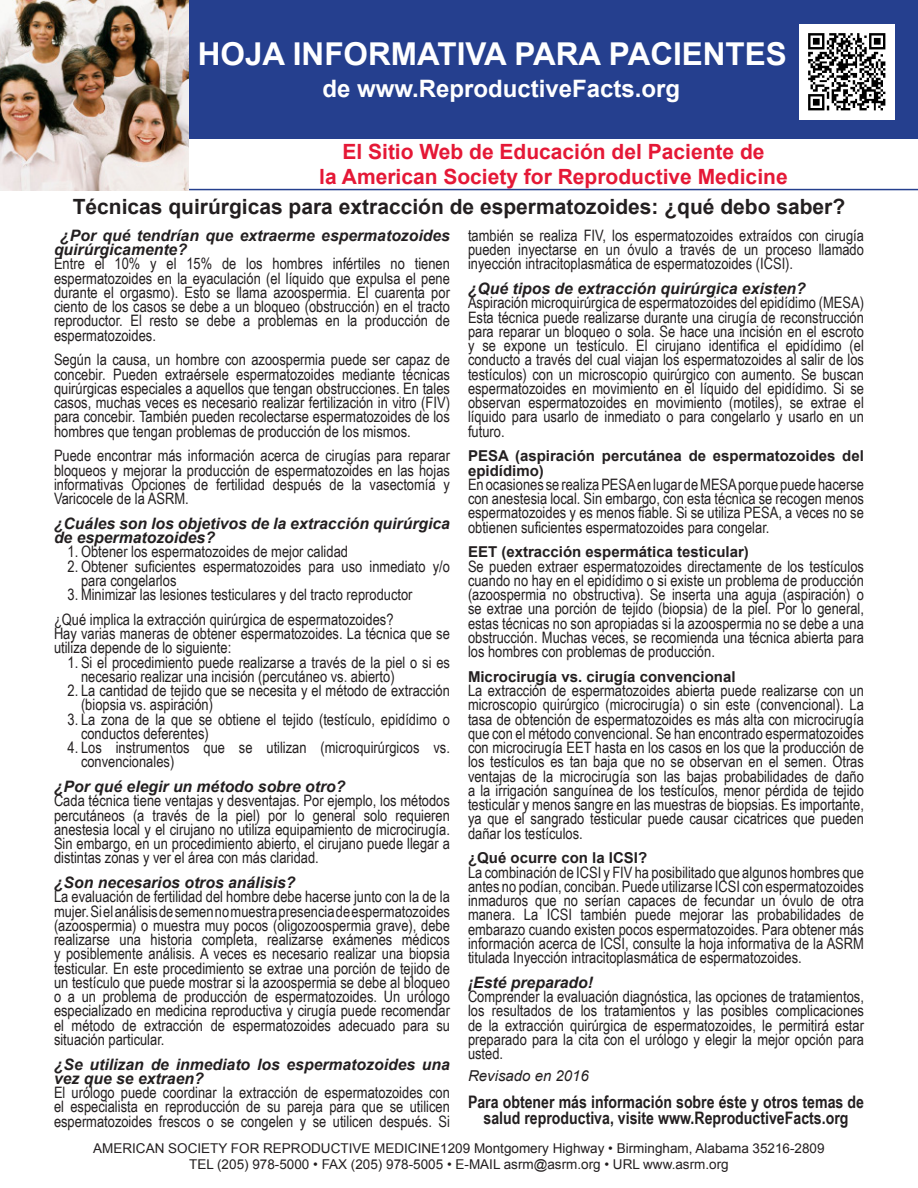
<style>
.page{position:relative;width:918px;height:1188px;background:#fff}
.page>*{position:absolute;margin:0;border:0;box-sizing:border-box;transform-origin:0 0}
.t1{font:700 31.5px "Arial";color:#fff}
.t2{font:700 24px "Arial";color:#fff}
.t3{font:700 21px "Arial";color:#e51836}
.t4{font:700 21px "Arial";color:#231f20}
.t5{font:700 17.25px/16.5px "Arial Narrow";color:#231f20;text-align:center}
.t6{font:15.75px/14.2px "Arial Narrow";color:#231f20;text-align:justify}
.t7{font:italic 700 15.75px/14.2px "Arial";color:#231f20}
.t8{font:700 15px/14.2px "Arial";color:#231f20}
.t9{font:italic 15px "Arial";color:#231f20}
.t10{font:13.5px "Arial";color:#231f20}
</style>
<div class="page">
<div style="left:189px;top:0;width:729px;height:139px;background:#253f8e"></div>
<hr style="left:0;top:189px;width:918px;height:1px;background:#253f8e">
<img style="left:0;top:0;width:189px;height:191px">
<img style="left:800px;top:25px;width:94px;height:94px">
<p class="t1" style="left:198px;top:33px;width:591px">HOJA INFORMATIVA PARA PACIENTES</p>
<p class="t2" style="left:322px;top:72px;width:359px">de www.ReproductiveFacts.org</p>
<p class="t3" style="left:342px;top:138px;width:424px">El Sitio Web de Educación del Paciente de</p>
<p class="t3" style="left:319px;top:163px;width:470px">la American Society for Reproductive Medicine</p>
<p class="t4" style="left:73px;top:192px;width:774px">Técnicas quirúrgicas para extracción de espermatozoides: ¿qué debo saber?</p>
<p class="t7" style="left:54px;top:229px;width:397px;text-indent:6px">¿Por qué tendrían que extraerme espermatozoides quirúrgicamente?</p>
<p class="t6" style="left:54px;top:256px;width:398px">Entre el 10% y el 15% de los hombres infértiles no tienen espermatozoides en la eyaculación (el líquido que expulsa el pene durante el orgasmo). Esto se llama azoospermia. El cuarenta por ciento de los casos se debe a un bloqueo (obstrucción) en el tracto reproductor. El resto se debe a problemas en la producción de espermatozoides.</p>
<p class="t6" style="left:54px;top:352px;width:398px">Según la causa, un hombre con azoospermia puede ser capaz de concebir. Pueden extraérsele espermatozoides mediante técnicas quirúrgicas especiales a aquellos que tengan obstrucciones. En tales casos, muchas veces es necesario realizar fertilización in vitro (FIV) para concebir. También pueden recolectarse espermatozoides de los hombres que tengan problemas de producción de los mismos.</p>
<p class="t6" style="left:54px;top:448px;width:398px">Puede encontrar más información acerca de cirugías para reparar bloqueos y mejorar la producción de espermatozoides en las hojas informativas Opciones de fertilidad después de la vasectomía y Varicocele de la ASRM.</p>
<p class="t7" style="left:54px;top:517px;width:398px">¿Cuáles son los objetivos de la extracción quirúrgica de espermatozoides?</p>
<p class="t6" style="left:68px;top:544px;width:282px">1. Obtener los espermatozoides de mejor calidad</p>
<p class="t6" style="left:81px;top:558px;width:370px;text-indent:-14px">2. Obtener suficientes espermatozoides para uso inmediato y/o para congelarlos</p>
<p class="t6" style="left:68px;top:587px;width:347px">3. Minimizar las lesiones testiculares y del tracto reproductor</p>
<p class="t6" style="left:54px;top:612px;width:341px">¿Qué implica la extracción quirúrgica de espermatozoides?</p>
<p class="t6" style="left:54px;top:626px;width:397px">Hay varias maneras de obtener espermatozoides. La técnica que se utiliza depende de lo siguiente:</p>
<p class="t6" style="left:81px;top:654px;width:371px;text-indent:-14px">1. Si el procedimiento puede realizarse a través de la piel o si es necesario realizar una incisión (percutáneo vs. abierto)</p>
<p class="t6" style="left:81px;top:683px;width:371px;text-indent:-14px">2. La cantidad de tejido que se necesita y el método de extracción (biopsia vs. aspiración)</p>
<p class="t6" style="left:81px;top:711px;width:371px;text-indent:-14px">3. La zona de la que se obtiene el tejido (testículo, epidídimo o conductos deferentes)</p>
<p class="t6" style="left:81px;top:740px;width:370px;text-indent:-14px">4. Los instrumentos que se utilizan (microquirúrgicos vs. convencionales)</p>
<p class="t7" style="left:54px;top:780px;width:293px">¿Por qué elegir un método sobre otro?</p>
<p class="t6" style="left:54px;top:793px;width:397px">Cada técnica tiene ventajas y desventajas. Por ejemplo, los métodos percutáneos (a través de la piel) por lo general solo requieren anestesia local y el cirujano no utiliza equipamiento de microcirugía.<br>Sin embargo, en un procedimiento abierto, el cirujano puede llegar a distintas zonas y ver el área con más claridad.</p>
<p class="t7" style="left:54px;top:876px;width:243px">¿Son necesarios otros análisis?</p>
<p class="t6" style="left:54px;top:889px;width:398px">La evaluación de fertilidad del hombre debe hacerse junto con la de la mujer. Si el análisis de semen no muestra presencia de espermatozoides (azoospermia) o muestra muy pocos (oligozoospermia grave), debe realizarse una historia completa, realizarse exámenes médicos y posiblemente análisis. A veces es necesario realizar una biopsia testicular. En este procedimiento se extrae una porción de tejido de un testículo que puede mostrar si la azoospermia se debe al bloqueo o a un problema de producción de espermatozoides. Un urólogo especializado en medicina reproductiva y cirugía puede recomendar el método de extracción de espermatozoides adecuado para su situación particular.</p>
<p class="t7" style="left:54px;top:1058px;width:397px">¿Se utilizan de inmediato los espermatozoides una vez que se extraen?</p>
<p class="t6" style="left:54px;top:1085px;width:398px">El urólogo puede coordinar la extracción de espermatozoides con el especialista en reproducción de su pareja para que se utilicen espermatozoides frescos o se congelen y se utilicen después. Si</p>
<p class="t6" style="left:468px;top:228px;width:397px">también se realiza FIV, los espermatozoides extraídos con cirugía pueden inyectarse en un óvulo a través de un proceso llamado inyección intracitoplasmática de espermatozoides (ICSI).</p>
<p class="t7" style="left:468px;top:282px;width:339px">¿Qué tipos de extracción quirúrgica existen?</p>
<p class="t6" style="left:468px;top:295px;width:398px">Aspiración microquirúrgica de espermatozoides del epidídimo (MESA)</p>
<p class="t6" style="left:468px;top:309px;width:398px">Esta técnica puede realizarse durante una cirugía de reconstrucción para reparar un bloqueo o sola. Se hace una incisión en el escroto y se expone un testículo. El cirujano identifica el epidídimo (el conducto a través del cual viajan los espermatozoides al salir de los testículos) con un microscopio quirúrgico con aumento. Se buscan espermatozoides en movimiento en el líquido del epidídimo. Si se observan espermatozoides en movimiento (motiles), se extrae el líquido para usarlo de inmediato o para congelarlo y usarlo en un futuro.</p>
<p class="t8" style="left:468px;top:450px;width:397px">PESA (aspiración percutánea de espermatozoides del epidídimo)</p>
<p class="t6" style="left:468px;top:477px;width:398px">En ocasiones se realiza PESA en lugar de MESA porque puede hacerse con anestesia local. Sin embargo, con esta técnica se recogen menos espermatozoides y es menos fiable. Si se utiliza PESA, a veces no se obtienen suficientes espermatozoides para congelar.</p>
<p class="t8" style="left:468px;top:546px;width:282px">EET (extracción espermática testicular)</p>
<p class="t6" style="left:468px;top:558px;width:398px">Se pueden extraer espermatozoides directamente de los testículos cuando no hay en el epidídimo o si existe un problema de producción (azoospermia no obstructiva). Se inserta una aguja (aspiración) o se extrae una porción de tejido (biopsia) de la piel. Por lo general, estas técnicas no son apropiadas si la azoospermia no se debe a una obstrucción. Muchas veces, se recomienda una técnica abierta para los hombres con problemas de producción.</p>
<p class="t8" style="left:468px;top:670px;width:269px">Microcirugía vs. cirugía convencional</p>
<p class="t6" style="left:468px;top:683px;width:398px">La extracción de espermatozoides abierta puede realizarse con un microscopio quirúrgico (microcirugía) o sin este (convencional). La tasa de obtención de espermatozoides es más alta con microcirugía que con el método convencional. Se han encontrado espermatozoides con microcirugía EET hasta en los casos en los que la producción de los testículos es tan baja que no se observan en el semen. Otras ventajas de la microcirugía son las bajas probabilidades de daño a la irrigación sanguínea de los testículos, menor pérdida de tejido testicular y menos sangre en las muestras de biopsias. Es importante, ya que el sangrado testicular puede causar cicatrices que pueden dañar los testículos.</p>
<p class="t8" style="left:468px;top:852px;width:181px">¿Qué ocurre con la ICSI?</p>
<p class="t6" style="left:468px;top:864px;width:398px">La combinación de ICSI y FIV ha posibilitado que algunos hombres que antes no podían, conciban. Puede utilizarse ICSI con espermatozoides inmaduros que no serían capaces de fecundar un óvulo de otra manera. La ICSI también puede mejorar las probabilidades de embarazo cuando existen pocos espermatozoides. Para obtener más información acerca de ICSI, consulte la hoja informativa de la ASRM titulada Inyección intracitoplasmática de espermatozoides.</p>
<p class="t7" style="left:468px;top:976px;width:127px">¡Esté preparado!</p>
<p class="t6" style="left:468px;top:989px;width:398px">Comprender la evaluación diagnóstica, las opciones de tratamientos, los resultados de los tratamientos y las posibles complicaciones de la extracción quirúrgica de espermatozoides, le permitirá estar preparado para la cita con el urólogo y elegir la mejor opción para usted.</p>
<p class="t9" style="left:468px;top:1066px;width:122px">Revisado en 2016</p>
<p class="t5" style="left:468px;top:1093px;width:398px">Para obtener más información sobre éste y otros temas de salud reproductiva, visite www.ReproductiveFacts.org</p>
<p class="t10" style="left:93px;top:1139px;width:733px">AMERICAN SOCIETY FOR REPRODUCTIVE MEDICINE1209 Montgomery Highway • Birmingham, Alabama 35216-2809</p>
<p class="t10" style="left:189px;top:1156px;width:541px">TEL (205) 978-5000 • FAX (205) 978-5005 • E-MAIL asrm@asrm.org • URL www.asrm.org</p>
</div>
